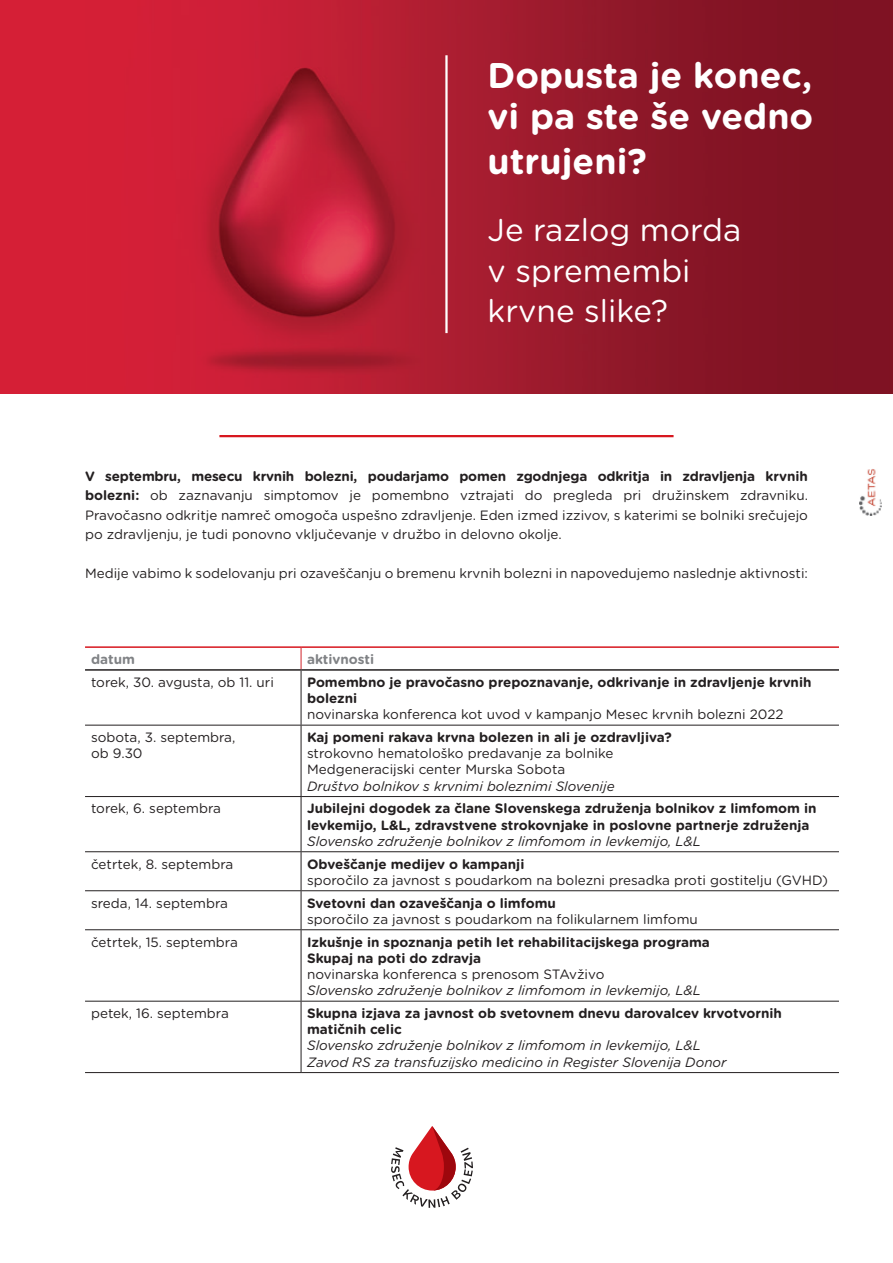
<style>
.page{position:relative;width:893px;height:1263px;background:#fff}
.page>*{position:absolute;margin:0;border:0;box-sizing:border-box;transform-origin:0 0}
.t1{font:700 35.7px/40.5px "Gotham Rounded";color:#fff}
.t2{font:31.5px/40.5px "Gotham Rounded";color:#fff}
.t3{font:13.5px/16.2px "Gotham Rounded";color:#231f20}
.t4{font:700 13.5px/16.2px "Gotham Rounded";color:#231f20}
.t5{font:italic 13.5px/16.2px "Gotham Rounded";color:#231f20}
.t6{font:700 13.5px "Gotham Rounded";color:#808285}
.s1{font-weight:700}
.s2{font-weight:400}
.s3{font-style:italic}
.s4{font-weight:400;font-style:italic}
.s5{font-weight:700;font-style:normal}
</style>
<div class="page">
<img style="left:0;top:0;width:893px;height:393px">
<img style="left:859px;top:469px;width:22px;height:46px">
<hr style="left:445px;top:55px;width:3px;height:278px;background:#fff">
<hr style="left:219px;top:435px;width:455px;height:2px;background:#d7171f">
<hr style="left:85px;top:725px;width:216px;height:1px;background:#231f20">
<hr style="left:301px;top:725px;width:538px;height:1px;background:#231f20">
<hr style="left:85px;top:796px;width:216px;height:1px;background:#231f20">
<hr style="left:301px;top:796px;width:538px;height:1px;background:#231f20">
<hr style="left:85px;top:851px;width:216px;height:1px;background:#231f20">
<hr style="left:301px;top:851px;width:538px;height:1px;background:#231f20">
<hr style="left:85px;top:890px;width:216px;height:1px;background:#231f20">
<hr style="left:301px;top:890px;width:538px;height:1px;background:#231f20">
<hr style="left:85px;top:929px;width:216px;height:1px;background:#231f20">
<hr style="left:301px;top:929px;width:538px;height:1px;background:#231f20">
<hr style="left:85px;top:1001px;width:216px;height:1px;background:#231f20">
<hr style="left:301px;top:1001px;width:538px;height:1px;background:#231f20">
<hr style="left:85px;top:1072px;width:216px;height:1px;background:#231f20">
<hr style="left:301px;top:1072px;width:538px;height:1px;background:#231f20">
<hr style="left:85px;top:669px;width:216px;height:2px;background:#231f20">
<hr style="left:301px;top:669px;width:538px;height:2px;background:#231f20">
<hr style="left:301px;top:671px;width:1px;height:54px;background:#231f20">
<hr style="left:301px;top:725px;width:1px;height:71px;background:#231f20">
<hr style="left:301px;top:797px;width:1px;height:54px;background:#231f20">
<hr style="left:301px;top:852px;width:1px;height:38px;background:#231f20">
<hr style="left:301px;top:891px;width:1px;height:38px;background:#231f20">
<hr style="left:301px;top:930px;width:1px;height:71px;background:#231f20">
<hr style="left:301px;top:1001px;width:1px;height:71px;background:#231f20">
<svg style="left:301px;top:648px;width:1px;height:21px"></svg>
<hr style="left:85px;top:646px;width:216px;height:2px;background:#d7171f">
<hr style="left:301px;top:646px;width:538px;height:2px;background:#d7171f">
<svg style="left:391px;top:1126px;width:82px;height:82px"></svg>
<p class="t1" style="left:488px;top:54px;width:327px">Dopusta je konec, vi pa ste še vedno</p>
<p class="t1" style="left:488px;top:139px;width:161px">utrujeni?</p>
<p class="t2" style="left:488px;top:208px;width:255px">Je razlog morda v spremembi krvne slike?</p>
<p class="t3" style="left:85px;top:466px;width:724px;line-height:19.5px;text-align:justify"><span class="s1">V septembru, mesecu krvnih bolezni, poudarjamo pomen zgodnjega odkritja in zdravljenja krvnih bolezni:</span> ob zaznavanju simptomov je pomembno vztrajati do pregleda pri družinskem zdravniku.<br>Pravočasno odkritje namreč omogoča uspešno zdravljenje. Eden izmed izzivov, s katerimi se bolniki srečujejo po zdravljenju, je tudi ponovno vključevanje v družbo in delovno okolje.</p>
<p class="t3" style="left:85px;top:565px;width:724px">Medije vabimo k sodelovanju pri ozaveščanju o bremenu krvnih bolezni in napovedujemo naslednje aktivnosti:</p>
<p class="t6" style="left:91px;top:649px;width:45px">datum</p>
<p class="t6" style="left:307px;top:649px;width:69px">aktivnosti</p>
<p class="t3" style="left:91px;top:673px;width:184px">torek, 30. avgusta, ob 11. uri</p>
<p class="t4" style="left:307px;top:673px;width:506px">Pomembno je pravočasno prepoznavanje, odkrivanje in zdravljenje krvnih bolezni<br><span class="s2">novinarska konferenca kot uvod v kampanjo Mesec krvnih bolezni 2022</span></p>
<p class="t3" style="left:91px;top:728px;width:146px">sobota, 3. septembra, ob 9.30</p>
<p class="t3" style="left:307px;top:728px;width:366px"><span class="s1">Kaj pomeni rakava krvna bolezen in ali je ozdravljiva? </span>strokovno hematološko predavanje za bolnike Medgeneracijski center Murska Sobota<br><span class="s3">Društvo bolnikov s krvnimi boleznimi Slovenije</span></p>
<p class="t3" style="left:91px;top:800px;width:131px">torek, 6. septembra</p>
<p class="t4" style="left:307px;top:800px;width:511px">Jubilejni dogodek za člane Slovenskega združenja bolnikov z limfomom in levkemijo, L&amp;L, zdravstvene strokovnjake in poslovne partnerje združenja</p>
<p class="t5" style="left:307px;top:832px;width:396px">Slovensko združenje bolnikov z limfomom in levkemijo, L&amp;L</p>
<p class="t3" style="left:91px;top:855px;width:144px">četrtek, 8. septembra</p>
<p class="t3" style="left:307px;top:855px;width:523px"><span class="s1">Obveščanje medijev o kampanji<br></span>sporočilo za javnost s poudarkom na bolezni presadka proti gostitelju (GVHD)</p>
<p class="t3" style="left:91px;top:894px;width:138px">sreda, 14. septembra</p>
<p class="t3" style="left:307px;top:894px;width:392px"><span class="s1">Svetovni dan ozaveščanja o limfomu<br></span>sporočilo za javnost s poudarkom na folikularnem limfomu</p>
<p class="t3" style="left:91px;top:933px;width:148px">četrtek, 15. septembra</p>
<p class="t4" style="left:307px;top:933px;width:404px">Izkušnje in spoznanja petih let rehabilitacijskega programa Skupaj na poti do zdravja<br><span class="s2">novinarska konferenca s prenosom STAvživo<br></span><span class="s4">Slovensko združenje bolnikov z limfomom in levkemijo, L&amp;L</span></p>
<p class="t3" style="left:91px;top:1004px;width:139px">petek, 16. septembra</p>
<p class="t5" style="left:307px;top:1004px;width:476px"><span class="s5">Skupna izjava za javnost ob svetovnem dnevu darovalcev krvotvornih matičnih celic<br></span>Slovensko združenje bolnikov z limfomom in levkemijo, L&amp;L<br>Zavod RS za transfuzijsko medicino in Register Slovenija Donor</p>
</div>
